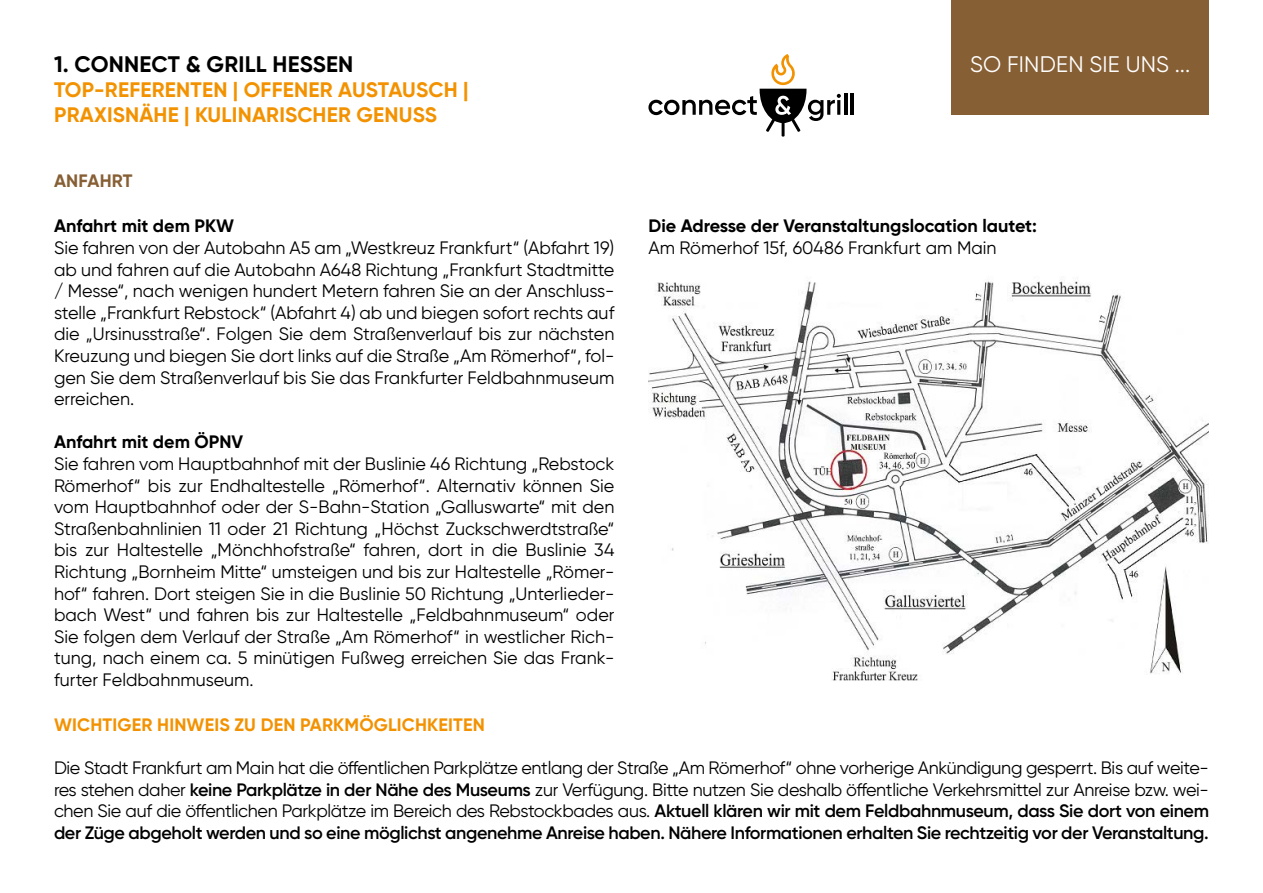
<style>
.page{position:relative;width:1263px;height:893px;background:#fff}
.page>*{position:absolute;margin:0;border:0;box-sizing:border-box;transform-origin:0 0}
.t1{font:700 22.5px "Gilroy";letter-spacing:.01em;color:#000}
.t2{font:22.5px "Gilroy";letter-spacing:.01em;color:#fff}
.t3{font:700 21px/25.2px "Gilroy";letter-spacing:.01em;color:#f39200}
.t4{font:18px/21.6px "Gilroy";color:#000;text-align:justify}
.t5{font:700 18px "Gilroy";color:#000}
.t6{font:700 18px "Gilroy";letter-spacing:.01em;color:#f39200}
.t7{font:700 18px "Gilroy";letter-spacing:.01em;color:#875f35}
.s1{font-weight:600}
</style>
<div class="page">
<hr style="left:844px;top:93px;width:3px;height:22px;background:#000">
<hr style="left:851px;top:93px;width:3px;height:22px;background:#000">
<svg style="left:648px;top:54px;width:193px;height:83px"></svg>
<div style="left:951px;top:0;width:258px;height:115px;background:#875f35"></div>
<img style="left:648px;top:280px;width:561px;height:401px">
<p class="t1" style="left:54px;top:50px;width:301px">1. CONNECT &amp; GRILL HESSEN</p>
<p class="t3" style="left:54px;top:77px;width:416px">TOP-REFERENTEN | OFFENER AUSTAUSCH |<br>PRAXISNÄHE | KULINARISCHER GENUSS</p>
<p class="t7" style="left:54px;top:170px;width:80px">ANFAHRT</p>
<p class="t2" style="left:970px;top:50px;width:222px">SO FINDEN SIE UNS ...</p>
<p class="t5" style="left:648px;top:215px;width:390px">Die Adresse der Veranstaltungslocation lautet:</p>
<p class="t4" style="left:648px;top:237px;width:350px">Am Römerhof 15f, 60486 Frankfurt am Main</p>
<p class="t5" style="left:54px;top:215px;width:182px">Anfahrt mit dem PKW</p>
<p class="t4" style="left:54px;top:237px;width:562px">Sie fahren von der Autobahn A5 am „Westkreuz Frankfurt“ (Abfahrt 19) ab und fahren auf die Autobahn A648 Richtung „Frankfurt Stadtmitte / Messe“, nach wenigen hundert Metern fahren Sie an der Anschluss&shy;stelle „Frankfurt Rebstock“ (Abfahrt 4) ab und biegen sofort rechts auf die „Ursinusstraße“. Folgen Sie dem Straßenverlauf bis zur nächsten Kreuzung und biegen Sie dort links auf die Straße „Am Römerhof“, fol&shy;gen Sie dem Straßenverlauf bis Sie das Frankfurter Feldbahnmuseum erreichen.</p>
<p class="t5" style="left:54px;top:431px;width:191px">Anfahrt mit dem ÖPNV</p>
<p class="t4" style="left:54px;top:453px;width:562px">Sie fahren vom Hauptbahnhof mit der Buslinie 46 Richtung „Rebstock Römerhof“ bis zur Endhaltestelle „Römerhof“. Alternativ können Sie vom Hauptbahnhof oder der S-Bahn-Station „Galluswarte“ mit den Straßenbahnlinien 11 oder 21 Richtung „Höchst Zuckschwerdtstraße“ bis zur Haltestelle „Mönchhofstraße“ fahren, dort in die Buslinie 34<br>Richtung „Bornheim Mitte“ umsteigen und bis zur Haltestelle „Römer&shy;hof“ fahren. Dort steigen Sie in die Buslinie 50 Richtung „Unterlieder&shy;bach West“ und fahren bis zur Haltestelle „Feldbahnmuseum“ oder Sie folgen dem Verlauf der Straße „Am Römerhof“ in westlicher Rich&shy;tung, nach einem ca. 5 minütigen Fußweg erreichen Sie das Frank&shy;furter Feldbahnmuseum.</p>
<p class="t6" style="left:54px;top:713px;width:432px">WICHTIGER HINWEIS ZU DEN PARKMÖGLICHKEITEN</p>
<p class="t4" style="left:54px;top:757px;width:1156px">Die Stadt Frankfurt am Main hat die öffentlichen Parkplätze entlang der Straße „Am Römerhof“ ohne vorherige Ankündigung gesperrt. Bis auf weite&shy;res stehen daher <span class="s1">keine Parkplätze in der Nähe des Museums</span> zur Verfügung. Bitte nutzen Sie deshalb öffentliche Verkehrsmittel zur Anreise bzw. wei&shy;chen Sie auf die öffentlichen Parkplätze im Bereich des Rebstockbades aus. <span class="s1">Aktuell klären wir mit dem Feldbahnmuseum, dass Sie dort von einem der Züge abgeholt werden und so eine möglichst angenehme Anreise haben. Nähere Informationen erhalten Sie rechtzeitig vor der Veranstaltung.</span></p>
</div>
